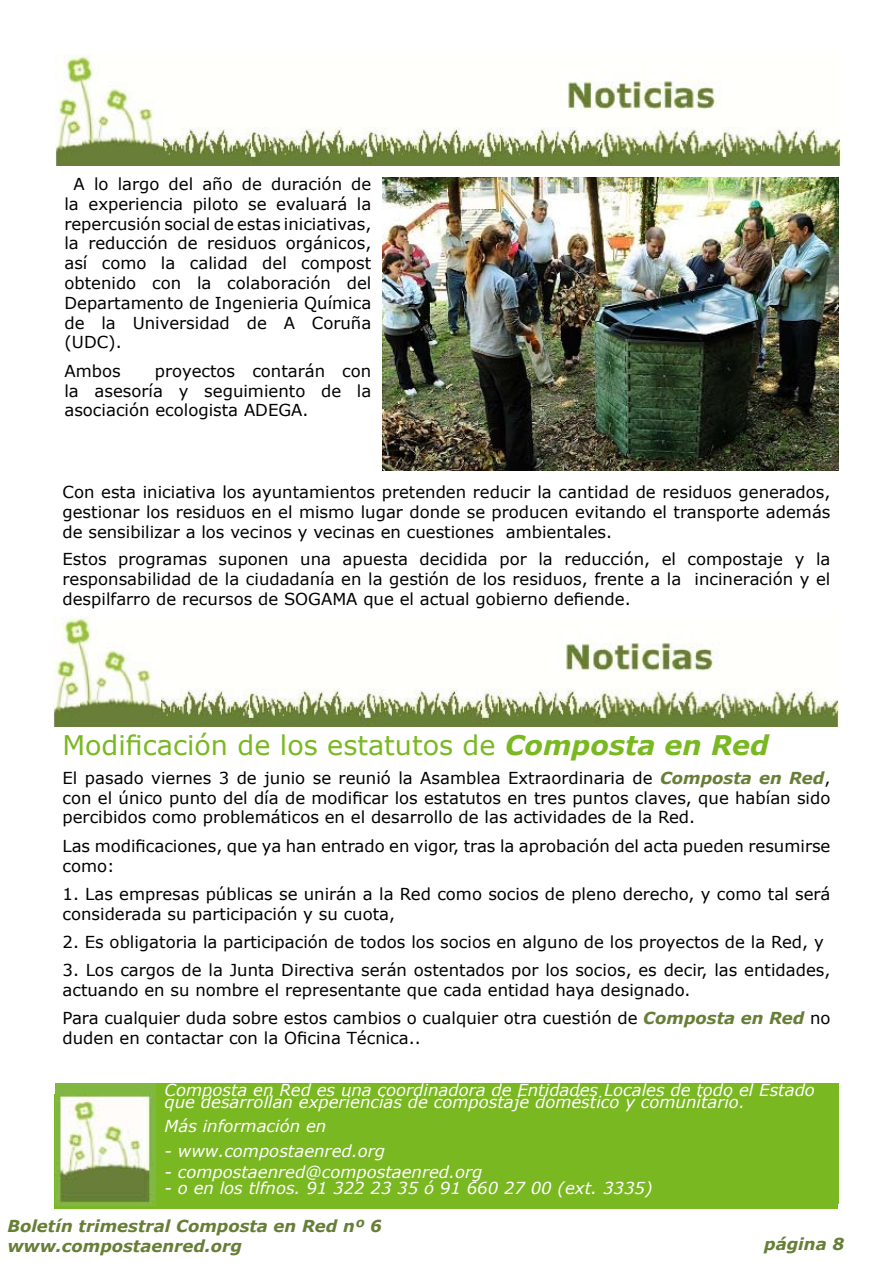
<style>
.page{position:relative;width:893px;height:1263px;background:#fff}
.page>*{position:absolute;margin:0;border:0;box-sizing:border-box;transform-origin:0 0}
.t1{font:27px "Verdana";color:#7ab821}
.t2{font:16.5px/19.8px "Verdana";color:#000;text-align:justify}
.t3{font:italic 16.5px/12px "Verdana";color:#fff}
.t4{font:italic 700 16.5px/19.8px "Verdana";color:#677e36}
.s1{font-weight:700;font-style:italic}
.s2{font-weight:700;font-style:italic;color:#677e36}
</style>
<div class="page">
<div style="left:54px;top:1095px;width:783px;height:114px;background:#7ab821"></div>
<div style="left:156px;top:1083px;width:683px;height:120px;background:#7ab821"></div>
<img style="left:55px;top:1083px;width:101px;height:123px">
<img style="left:55px;top:55px;width:786px;height:110px">
<img style="left:383px;top:178px;width:456px;height:293px">
<img style="left:53px;top:617px;width:786px;height:110px">
<p class="t2" style="left:64px;top:174px;width:308px;text-indent:9px">A lo largo del año de duración de la experiencia piloto se evaluará la repercusión social de estas iniciativas, la reducción de residuos orgánicos, así como la calidad del compost obtenido con la colaboración del Departamento de Ingenieria Química de la Universidad de A Coruña (UDC).</p>
<p class="t2" style="left:64px;top:360px;width:58px">Ambos</p>
<p class="t2" style="left:64px;top:360px;width:308px;text-indent:90px">proyectos contarán con la asesoría y seguimiento de la asociación ecologista ADEGA.</p>
<p class="t2" style="left:63px;top:482px;width:769px">Con esta iniciativa los ayuntamientos pretenden reducir la cantidad de residuos generados, gestionar los residuos en el mismo lugar donde se producen evitando el transporte además de sensibilizar a los vecinos y vecinas en cuestiones ambientales.</p>
<p class="t2" style="left:63px;top:549px;width:769px">Estos programas suponen una apuesta decidida por la reducción, el compostaje y la responsabilidad de la ciudadanía en la gestión de los residuos, frente a la incineración y el despilfarro de recursos de SOGAMA que el actual gobierno defiende.</p>
<h1 class="t1" style="left:63px;top:728px;width:708px">Modificación de los estatutos de <span class="s1">Composta en Red</span></h1>
<p class="t2" style="left:63px;top:767px;width:769px">El pasado viernes 3 de junio se reunió la Asamblea Extraordinaria de <span class="s2">Composta en Red</span>, con el único punto del día de modificar los estatutos en tres puntos claves, que habían sido percibidos como problemáticos en el desarrollo de las actividades de la Red.</p>
<p class="t2" style="left:63px;top:835px;width:769px">Las modificaciones, que ya han entrado en vigor, tras la aprobación del acta pueden resumirse como:</p>
<p class="t2" style="left:63px;top:883px;width:769px">1. Las empresas públicas se unirán a la Red como socios de pleno derecho, y como tal será considerada su participación y su cuota,</p>
<p class="t2" style="left:63px;top:931px;width:763px">2. Es obligatoria la participación de todos los socios en alguno de los proyectos de la Red, y</p>
<p class="t2" style="left:63px;top:960px;width:769px">3. Los cargos de la Junta Directiva serán ostentados por los socios, es decir, las entidades, actuando en su nombre el representante que cada entidad haya designado.</p>
<p class="t2" style="left:63px;top:1008px;width:769px">Para cualquier duda sobre estos cambios o cualquier otra cuestión de <span class="s2">Composta en Red</span> no duden en contactar con la Oficina Técnica..</p>
<p class="t3" style="left:165px;top:1083px;width:652px">Composta en Red es una coordinadora de Entidades Locales de todo el Estado que desarrollan experiencias de compostaje doméstico y comunitario.</p>
<p class="t3" style="left:165px;top:1120px;width:163px">Más información en</p>
<p class="t3" style="left:165px;top:1144px;width:222px">- www.compostaenred.org</p>
<p class="t3" style="left:165px;top:1165px;width:319px">- compostaenred@compostaenred.org</p>
<p class="t3" style="left:165px;top:1181px;width:489px">- o en los tlfnos. 91 322 23 35 ó 91 660 27 00 (ext. 3335)</p>
<p class="t4" style="left:7px;top:1216px;width:376px">Boletín trimestral Composta en Red nº 6 www.compostaenred.org</p>
<p class="t4" style="left:764px;top:1234px;width:81px">página 8</p>
</div>
